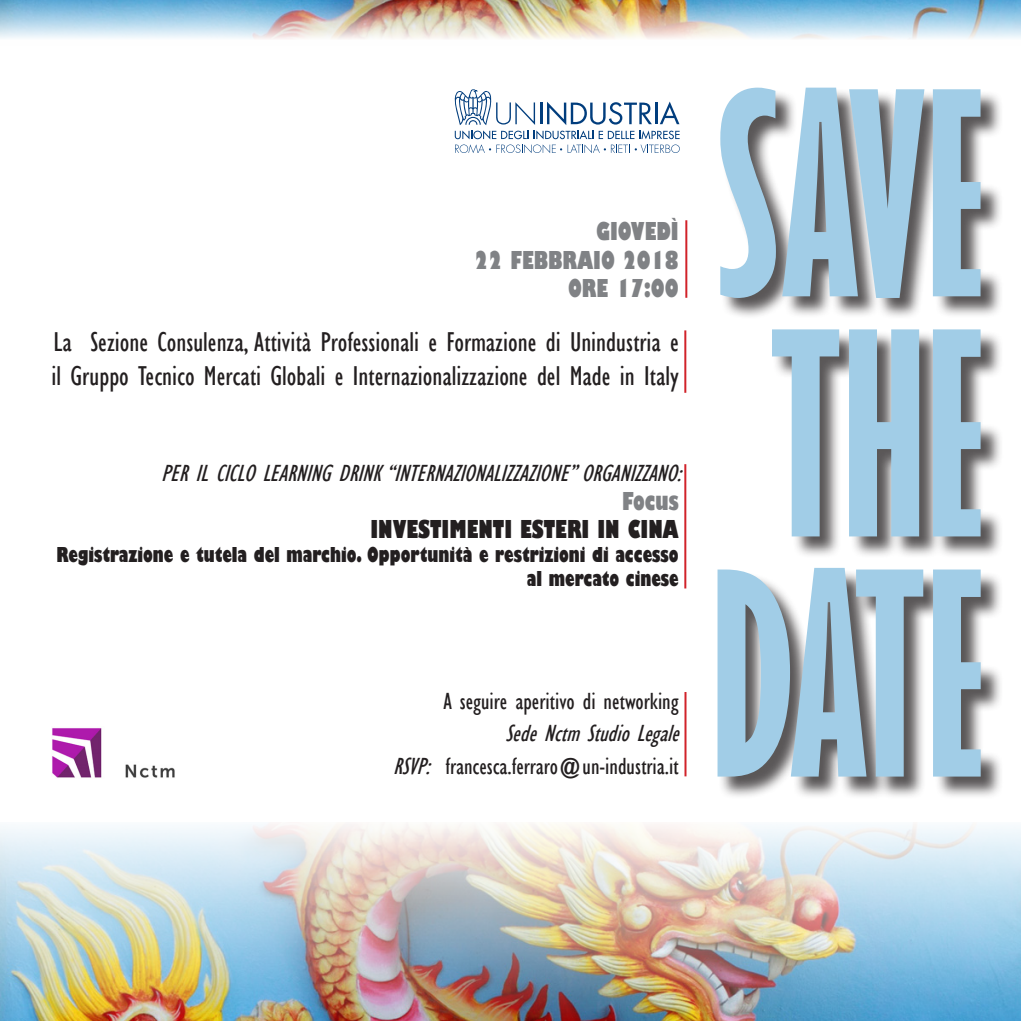
<style>
.page{position:relative;width:1021px;height:1021px;background:#fff}
.page>*{position:absolute;margin:0;border:0;box-sizing:border-box;transform-origin:0 0}
.t1{font:700 extra-condensed 260px "Gill Sans";color:#a1cde7}
.t2{font:condensed 28px "Gill Sans";color:#231f20}
.t3{font:italic condensed 24px "Gill Sans";color:#231f20}
.t4{font:condensed 24px "Gill Sans";color:#231f20}
.t5{font:800 condensed 24px "Gill Sans";color:#808285}
.t6{font:800 condensed 24px "Gill Sans";color:#231f20}
.t7{font:800 condensed 20px/24px "Gill Sans";color:#231f20;text-align:right}
.s1{font-style:italic}
</style>
<div class="page">
<div style="left:718px;top:89px;width:285px;height:710px;background:#231f20;opacity:.75"></div>
<svg style="left:455px;top:89px;width:224px;height:64px"></svg>
<img style="left:0;top:824px;width:1020px;height:196px">
<hr style="left:685px;top:220px;width:2px;height:78px;background:#d1232a">
<hr style="left:684px;top:330px;width:2px;height:63px;background:#d1232a">
<hr style="left:684px;top:464px;width:2px;height:124px;background:#d1232a">
<img style="left:0;top:0;width:1020px;height:39px">
<hr style="left:684px;top:692px;width:2px;height:84px;background:#d1232a">
<img style="left:52px;top:728px;width:123px;height:50px">
<p class="t5" style="left:596px;top:216px;width:84px">GIOVEDÌ</p>
<p class="t5" style="left:474px;top:245px;width:206px">22 FEBBRAIO 2018</p>
<p class="t5" style="left:568px;top:273px;width:112px">ORE 17:00</p>
<p class="t2" style="left:54px;top:325px;width:626px">La Sezione Consulenza, Attività Professionali e Formazione di Unindustria e</p>
<p class="t2" style="left:52px;top:359px;width:628px">il Gruppo Tecnico Mercati Globali e Internazionalizzazione del Made in Italy</p>
<p class="t3" style="left:161px;top:459px;width:529px">PERILCICLOLEARNINGDRINK“INTERNAZIONALIZZAZIONE”ORGANIZZANO:</p>
<p class="t5" style="left:622px;top:485px;width:58px">Focus</p>
<p class="t6" style="left:370px;top:514px;width:310px">INVESTIMENTI ESTERI IN CINA</p>
<p class="t7" style="left:56px;top:544px;width:623px">Registrazione e tutela del marchio. Opportunità e restrizioni di accesso al mercato cinese</p>
<p class="t4" style="left:443px;top:686px;width:237px">A seguire aperitivo di networking</p>
<p class="t3" style="left:505px;top:719px;width:182px">SedeNctmStudioLegale</p>
<p class="t4" style="left:393px;top:752px;width:287px"><span class="s1">RSVP:</span> francesca.ferraro@un-industria.it</p>
<p class="t1" style="left:717px;top:36px;width:267px">SAVE</p>
<p class="t1" style="left:769px;top:276px;width:215px">THE</p>
<p class="t1" style="left:710px;top:516px;width:274px">DATE</p>
</div>
